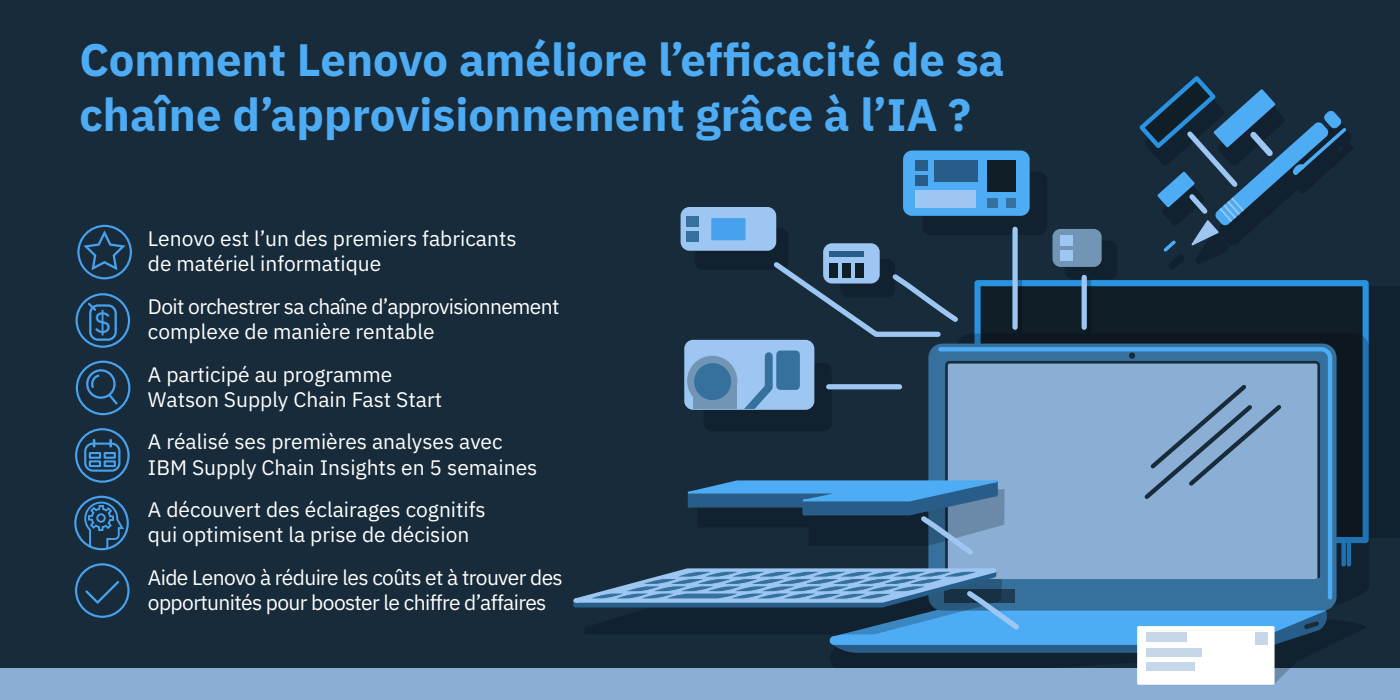
<style>
.page{position:relative;width:1400px;height:700px;background:#182b3b}
.page>*{position:absolute;margin:0;border:0;box-sizing:border-box;transform-origin:0 0}
.Head{font:700 45.5px/54.6px "IBM Plex Sans";color:#4dacf4}
.t1{font:29.66px "IBM Plex Sans";color:#48a1ed}
.Body{font:21px/25.2px "IBM Plex Sans";color:#fff}
.Body-2{font:21px/25.2px "IBM Plex Sans";letter-spacing:-.03em;color:#fff}
</style>
<div class="page">
<div style="left:0;top:668px;width:1400px;height:32px;background:#8bafd4"></div>
<div style="left:1372px;top:287px;width:28px;height:251px;background:#12212f"></div>
<svg style="left:974px;top:279px;width:398px;height:259px"></svg>
<svg style="left:956px;top:334px;width:413px;height:350px"></svg>
<div style="left:922px;top:172px;width:125px;height:63px;background:#12212f;border-radius:8px"></div>
<div style="left:904px;top:151px;width:125px;height:64px;background:#4dacf4;border-radius:8px"></div>
<div style="left:903px;top:150px;width:127px;height:66px;border:2px solid #4dacf4;border-radius:8px"></div>
<div style="left:695px;top:228px;width:93px;height:42px;background:#12212f;border-radius:8px"></div>
<div style="left:681px;top:208px;width:94px;height:42px;background:#9dc7f2;border-radius:8px"></div>
<div style="left:681px;top:207px;width:95px;height:44px;border:2px solid #9dc7f2;border-radius:8px"></div>
<div style="left:824px;top:244px;width:55px;height:39px;background:#9dc7f2;border-radius:8px"></div>
<div style="left:823px;top:243px;width:57px;height:41px;border:2px solid #9dc7f2;border-radius:8px"></div>
<div style="left:703px;top:363px;width:129px;height:68px;background:#12212f;border-radius:8px"></div>
<div style="left:685px;top:341px;width:128px;height:68px;background:#9dc7f2;border-radius:8px"></div>
<div style="left:684px;top:340px;width:130px;height:70px;border:2px solid #9dc7f2;border-radius:8px"></div>
<div style="left:780px;top:354px;width:16px;height:32px;background:#36719e"></div>
<div style="left:776px;top:351px;width:24px;height:39px;border:8px solid #36719e"></div>
<div style="left:687px;top:356px;width:50px;height:50px;background:#7295b5;border-radius:50%"></div>
<div style="left:694px;top:379px;width:43px;height:30px;background:#7295b5"></div>
<div style="left:695px;top:364px;width:35px;height:35px;background:#36719e;border-radius:50%"></div>
<div style="left:694px;top:363px;width:37px;height:37px;border:1px solid #36719e;border-radius:50%"></div>
<svg style="left:736px;top:351px;width:41px;height:58px"></svg>
<div style="left:1137px;top:626px;width:137px;height:59px;border:3px solid #fff"></div>
<div style="left:712px;top:219px;width:33px;height:20px;background:#48a1ed"></div>
<div style="left:711px;top:218px;width:34px;height:22px;border:2px solid #48a1ed"></div>
<div style="left:915px;top:190px;width:61px;height:17px;background:#9dc7f2"></div>
<div style="left:987px;top:160px;width:29px;height:31px;background:#101e28"></div>
<div style="left:915px;top:160px;width:13px;height:11px;background:#285d8a"></div>
<div style="left:915px;top:175px;width:13px;height:11px;background:#285d8a"></div>
<svg style="left:1017px;top:280px;width:5px;height:53px"></svg>
<svg style="left:1086px;top:279px;width:5px;height:53px"></svg>
<div style="left:829px;top:384px;width:71px;height:5px;background:#9dc7f2"></div>
<svg style="left:774px;top:257px;width:189px;height:82px"></svg>
<div style="left:1012px;top:229px;width:6px;height:98px;background:#9dc7f2"></div>
<svg style="left:687px;top:479px;width:249px;height:80px"></svg>
<svg style="left:936px;top:345px;width:398px;height:257px"></svg>
<div style="left:829px;top:263px;width:9px;height:14px;background:#101e28"></div>
<div style="left:842px;top:263px;width:9px;height:14px;background:#101e28"></div>
<div style="left:855px;top:263px;width:9px;height:14px;background:#101e28"></div>
<svg style="left:1139px;top:76px;width:214px;height:193px"></svg>
<div style="left:686px;top:216px;width:13px;height:11px;background:#36719e"></div>
<div style="left:686px;top:232px;width:13px;height:10px;background:#36719e"></div>
<div style="left:934px;top:160px;width:44px;height:21px;background:#285d8a"></div>
<div style="left:829px;top:252px;width:35px;height:5px;background:#285d8a"></div>
<div style="left:987px;top:198px;width:11px;height:9px;background:#36719e"></div>
<div style="left:1006px;top:198px;width:10px;height:9px;background:#36719e"></div>
<div style="left:1065px;top:241px;width:53px;height:38px;background:#12212f;border-radius:8px"></div>
<div style="left:1053px;top:230px;width:48px;height:36px;background:#7295b5;border-radius:7px"></div>
<div style="left:1052px;top:229px;width:50px;height:38px;border:2px solid #7295b5;border-radius:7px"></div>
<div style="left:1060px;top:235px;width:12px;height:11px;background:#9dc7f2"></div>
<div style="left:1060px;top:250px;width:12px;height:11px;background:#9dc7f2"></div>
<div style="left:1082px;top:277px;width:5px;height:50px;background:#9dc7f2"></div>
<svg style="left:573px;top:566px;width:757px;height:115px"></svg>
<svg style="left:75px;top:563px;width:55px;height:55px"></svg>
<svg style="left:74px;top:496px;width:55px;height:54px"></svg>
<svg style="left:75px;top:428px;width:55px;height:55px"></svg>
<svg style="left:76px;top:361px;width:54px;height:54px"></svg>
<svg style="left:77px;top:225px;width:55px;height:54px"></svg>
<svg style="left:76px;top:293px;width:54px;height:55px"></svg>
<p class="Head" style="left:79px;top:29px;width:927px">Comment Lenovo améliore l’efficacité de sa chaîne d’approvisionnement grâce à l’IA ?</p>
<p class="t1" style="left:94px;top:300px;width:19px">$</p>
<p class="Body" style="left:148px;top:224px;width:370px">Lenovo est l’un des premiers fabricants de matériel informatique</p>
<p class="Body-2" style="left:148px;top:292px;width:413px">Doit orchestrer sa chaîne d’approvisionnement complexe de manière rentable</p>
<p class="Body" style="left:148px;top:360px;width:296px">A participé au programme<br>Watson Supply Chain Fast Start</p>
<p class="Body" style="left:148px;top:428px;width:391px">A réalisé ses premières analyses avec<br>IBM Supply Chain Insights en 5 semaines</p>
<p class="Body" style="left:148px;top:495px;width:339px">A découvert des éclairages cognitifs qui optimisent la prise de décision</p>
<p class="Body-2" style="left:148px;top:563px;width:416px">Aide Lenovo à réduire les coûts et à trouver des opportunités pour booster le chiffre d’affaires</p>
</div>
